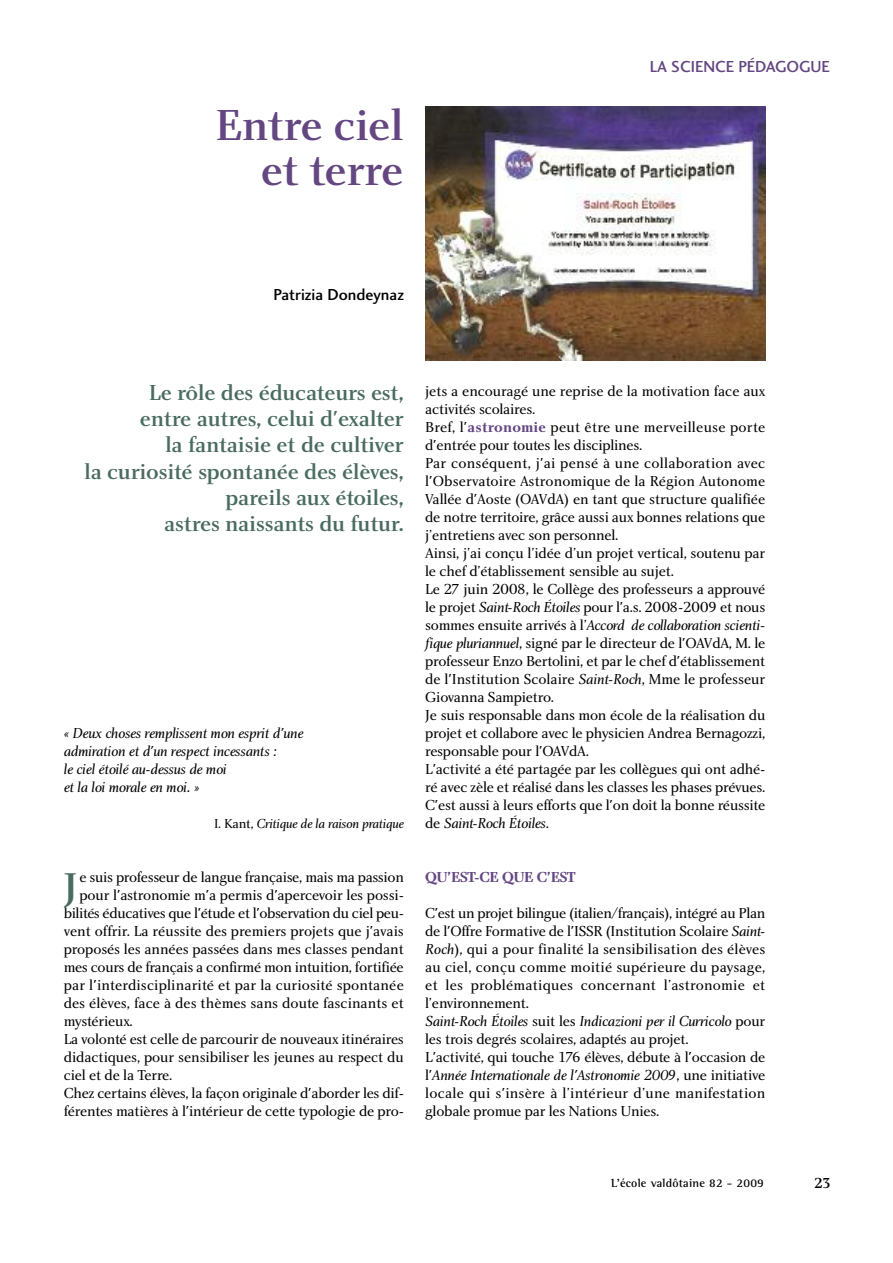
<style>
.page{position:relative;width:893px;height:1263px;background:#fff}
.page>*{position:absolute;margin:0;border:0;box-sizing:border-box;transform-origin:0 0}
.t1{font:45px/45px "Charlotte Medium Plain";letter-spacing:-.02em;color:#644681;text-align:right}
.t2{font:40.05px "Charlotte Medium Plain";color:#4a6b60}
.t3{font:22.5px/26.2px "Charlotte Medium Plain";letter-spacing:-.02em;color:#4a6b60;text-align:right}
.t4{font:16.5px "Charlotte Sans Medium Plain";color:#644681}
.t5{font:16.5px "Charlotte Sans Medium Plain";color:#000}
.t6{font:15px/18px "Charlotte Book Plain";letter-spacing:-.02em;color:#000}
.t7{font:15px/18px "Charlotte Book Italic Plain";letter-spacing:-.015em;color:#000}
.t8{font:15px/18px "Charlotte Book Plain";letter-spacing:.01em;color:#000}
.t9{font:15px "Charlotte Book Plain";letter-spacing:.005em;color:#000}
.t10{font:15px "Charlotte Book Plain";color:#000}
.t11{font:15px "Charlotte Bold Plain";letter-spacing:-.02em;color:#644681}
.t12{font:15px "Charlotte Medium Plain";color:#000}
.t13{font:13.5px "Charlotte Book Italic Plain";letter-spacing:-.015em;color:#000}
.t14{font:700 12px "Rotis Semi Serif";letter-spacing:.015em;color:#000}
.s1{font-family:"Charlotte Book Plain"}
.s2{font-family:"Charlotte Bold Plain";color:#644681}
.s3{font-family:"Charlotte Book Italic Plain"}
</style>
<div class="page">
<img style="left:425px;top:106px;width:340px;height:254px">
<h1 class="t1" style="left:215px;top:107px;width:190px">Entre ciel et terre</h1>
<p class="t4" style="left:650px;top:60px;width:182px">LA SCIENCE PÉDAGOGUE</p>
<p class="t5" style="left:273px;top:288px;width:132px">Patrizia Dondeynaz</p>
<h3 class="t3" style="left:84px;top:381px;width:321px">Le rôle des éducateurs est,<br>entre autres, celui d'exalter<br>la fantaisie et de cultiver<br>la curiosité spontanée des élèves, pareils aux étoiles,<br>astres naissants du futur.</h3>
<p class="t7" style="left:64px;top:725px;width:241px">« Deux choses remplissent mon esprit d'une admiration et d'un respect incessants :<br>le ciel étoilé au-dessus de moi<br>et la loi morale en moi. »</p>
<p class="t13" style="left:214px;top:818px;width:191px"><span class="s1">I. Kant,</span> Critique de la raison pratique</p>
<h2 class="t2" style="left:64px;top:872px;width:16px">J</h2>
<p class="t6" style="left:80px;top:869px;width:326px">e suis professeur de langue française, mais ma passion</p>
<p class="t6" style="left:80px;top:887px;width:326px">pour l'astronomie m'a permis d'apercevoir les possi-</p>
<p class="t6" style="left:64px;top:905px;width:342px">bilités éducatives que l'étude et l'observation du ciel peu-</p>
<p class="t6" style="left:64px;top:923px;width:342px">vent offrir. La réussite des premiers projets que j'avais</p>
<p class="t6" style="left:64px;top:941px;width:342px">proposés les années passées dans mes classes pendant</p>
<p class="t6" style="left:64px;top:959px;width:342px">mes cours de français a confirmé mon intuition, fortifiée</p>
<p class="t9" style="left:64px;top:979px;width:342px">par l'interdisciplinarité et par la curiosité spontanée</p>
<p class="t10" style="left:64px;top:997px;width:342px">des élèves, face à des thèmes sans doute fascinants et</p>
<p class="t6" style="left:64px;top:1013px;width:71px">mystérieux.</p>
<p class="t6" style="left:64px;top:1031px;width:342px">La volonté est celle de parcourir de nouveaux itinéraires</p>
<p class="t6" style="left:64px;top:1049px;width:342px">didactiques, pour sensibiliser les jeunes au respect du</p>
<p class="t6" style="left:64px;top:1067px;width:110px">ciel et de la Terre.</p>
<p class="t6" style="left:64px;top:1085px;width:342px">Chez certains élèves, la façon originale d'aborder les dif-</p>
<p class="t6" style="left:64px;top:1103px;width:342px">férentes matières à l'intérieur de cette typologie de pro-</p>
<p class="t6" style="left:425px;top:383px;width:342px">jets a encouragé une reprise de la motivation face aux activités scolaires.<br>Bref, l'<span class="s2">astronomie</span> peut être une merveilleuse porte d'entrée pour toutes les disciplines.<br>Par conséquent, j'ai pensé à une collaboration avec l'Observatoire Astronomique de la Région Autonome Vallée d'Aoste (OAVdA) en tant que structure qualifiée de notre territoire, grâce aussi aux bonnes relations que j’entretiens avec son personnel.<br>Ainsi, j’ai conçu l’idée d’un projet vertical, soutenu par le chef d’établissement sensible au sujet.<br>Le 27 juin 2008, le Collège des professeurs a approuvé le projet <span class="s3">Saint-Roch Étoiles</span> pour l'a.s. 2008-2009 et nous</p>
<p class="t7" style="left:425px;top:617px;width:342px"><span class="s1">sommes ensuite arrivés à l’</span>Accord de collaboration scienti-</p>
<p class="t6" style="left:425px;top:635px;width:342px"><span class="s3">fique pluriannuel</span>, signé par le directeur de l'OAVdA, M. le professeur Enzo Bertolini, et par le chef d'établissement de l'Institution Scolaire <span class="s3">Saint-Roch</span>, Mme le professeur Giovanna Sampietro.<br>Je suis responsable dans mon école de la réalisation du projet et collabore avec le physicien Andrea Bernagozzi, responsable pour l'OAVdA.<br>L'activité a été partagée par les collègues qui ont adhé&shy;ré avec zèle et réalisé dans les classes les phases prévues.<br>C'est aussi à leurs efforts que l'on doit la bonne réussite</p>
<p class="t7" style="left:425px;top:815px;width:125px"><span class="s1">de</span> Saint-Roch Étoiles<span class="s1">.</span></p>
<p class="t11" style="left:425px;top:871px;width:152px">QU’EST-CE QUE C’EST</p>
<p class="t6" style="left:425px;top:905px;width:342px;text-align:justify">C'est un projet bilingue (italien/français), intégré au Plan de l'Offre Formative de l'ISSR (Institution Scolaire <span class="s3">Saint-Roch</span>), qui a pour finalité la sensibilisation des élèves au ciel, conçu comme moitié supérieure du paysage, et les problématiques concernant l’astronomie et l’environnement.</p>
<p class="t7" style="left:425px;top:1013px;width:342px">Saint-Roch Étoiles <span class="s1">suit les</span> Indicazioni per il Curricolo <span class="s1">pour</span></p>
<p class="t6" style="left:425px;top:1031px;width:342px">les trois degrés scolaires, adaptés au projet.<br>L'activité, qui touche 176 élèves, débute à l'occasion de</p>
<p class="t7" style="left:425px;top:1067px;width:342px"><span class="s1">l'</span>Année Internationale de l'Astronomie 2009<span class="s1">, une initiative</span></p>
<p class="t8" style="left:425px;top:1085px;width:342px">locale qui s'insère à l’intérieur d’une manifestation globale promue par les Nations Unies.</p>
<p class="t14" style="left:611px;top:1179px;width:154px">L’école valdôtaine 82 - 2009</p>
<p class="t12" style="left:814px;top:1177px;width:19px">23</p>
</div>
